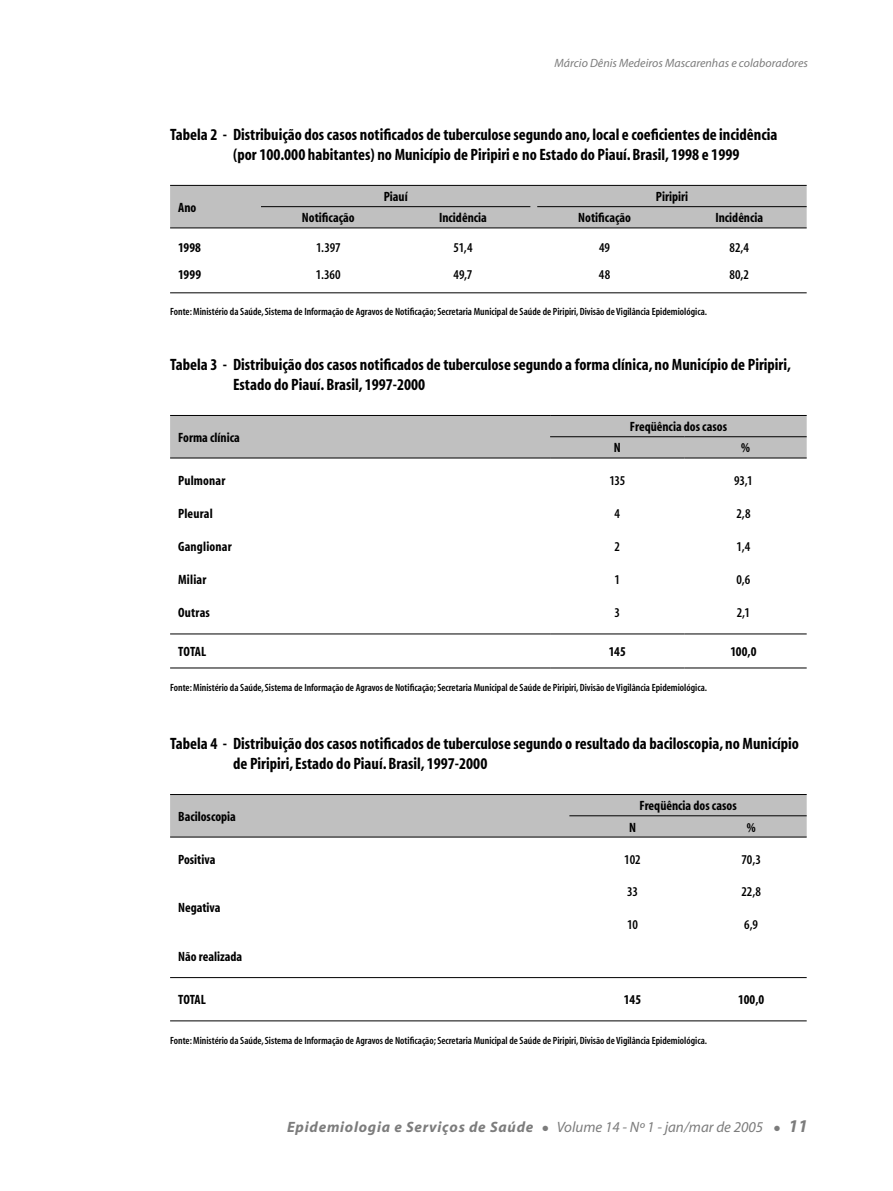
<style>
.page{position:relative;width:893px;height:1191px;background:#fff}
.page>*{position:absolute;margin:0;border:0;box-sizing:border-box;transform-origin:0 0}
.t1{font:italic 700 18px "Myriad";color:#7c7c7c}
.TITULO_TABELA{font:700 condensed 16.5px/19.5px "Myriad";color:#000}
.t2{font:italic 700 15px "Myriad";letter-spacing:.05em;color:#7c7c7c}
.t3{font:italic 15px "Myriad";color:#7c7c7c}
.TABELA_CABEÇALHO{font:700 condensed 13.5px "Myriad";color:#000}
.TEXTO_TABELAS{font:600 condensed 13.5px "Myriad";color:#000}
.TEXTO_TABELAS-2{font:700 condensed 13.5px "Myriad";letter-spacing:.01em;color:#000}
.TIT_CORRENTE_PAG_IMPAR{font:italic 12px "Myriad";color:#7c7c7c}
.REFERENCIA{font:600 condensed 10.5px "Myriad";color:#000}
</style>
<div class="page">
<svg style="left:170px;top:185px;width:637px;height:43px;background:#b6b6b6"></svg>
<hr style="left:537px;top:227px;width:135px;height:1px;background:#000">
<hr style="left:672px;top:227px;width:135px;height:1px;background:#000">
<hr style="left:170px;top:292px;width:91px;height:1px;background:#000">
<hr style="left:261px;top:292px;width:135px;height:1px;background:#000">
<hr style="left:396px;top:292px;width:134px;height:1px;background:#000">
<hr style="left:537px;top:292px;width:135px;height:1px;background:#000">
<hr style="left:672px;top:292px;width:135px;height:1px;background:#000">
<div style="left:170px;top:416px;width:637px;height:41px;background:#c0c0c0"></div>
<hr style="left:170px;top:415px;width:380px;height:1px;background:#000">
<hr style="left:550px;top:415px;width:134px;height:1px;background:#000">
<hr style="left:684px;top:415px;width:123px;height:1px;background:#000">
<hr style="left:550px;top:436px;width:134px;height:1px;background:#000">
<hr style="left:684px;top:436px;width:123px;height:1px;background:#000">
<hr style="left:170px;top:457px;width:380px;height:1px;background:#000">
<hr style="left:170px;top:633px;width:380px;height:1px;background:#000">
<hr style="left:170px;top:667px;width:380px;height:1px;background:#000">
<hr style="left:550px;top:457px;width:134px;height:1px;background:#000">
<hr style="left:550px;top:633px;width:134px;height:1px;background:#000">
<hr style="left:550px;top:667px;width:134px;height:1px;background:#000">
<hr style="left:684px;top:457px;width:123px;height:1px;background:#000">
<hr style="left:684px;top:633px;width:123px;height:1px;background:#000">
<hr style="left:684px;top:667px;width:123px;height:1px;background:#000">
<div style="left:170px;top:795px;width:637px;height:41px;background:#c0c0c0"></div>
<hr style="left:170px;top:794px;width:399px;height:1px;background:#000">
<hr style="left:569px;top:794px;width:127px;height:1px;background:#000">
<hr style="left:696px;top:794px;width:111px;height:1px;background:#000">
<hr style="left:569px;top:815px;width:127px;height:1px;background:#000">
<hr style="left:696px;top:815px;width:111px;height:1px;background:#000">
<hr style="left:170px;top:836px;width:399px;height:1px;background:#000">
<hr style="left:569px;top:836px;width:127px;height:1px;background:#000">
<hr style="left:696px;top:836px;width:111px;height:1px;background:#000">
<hr style="left:170px;top:977px;width:399px;height:1px;background:#000">
<hr style="left:569px;top:977px;width:127px;height:1px;background:#000">
<hr style="left:696px;top:977px;width:111px;height:1px;background:#000">
<hr style="left:170px;top:1020px;width:399px;height:1px;background:#000">
<hr style="left:569px;top:1020px;width:127px;height:1px;background:#000">
<hr style="left:696px;top:1020px;width:111px;height:1px;background:#000">
<p class="TIT_CORRENTE_PAG_IMPAR" style="left:554px;top:57px;width:255px">Márcio Dênis Medeiros Mascarenhas e colaboradores</p>
<p class="TITULO_TABELA" style="left:170px;top:125px;width:609px">Tabela 2 - Distribuição dos casos notificados de tuberculose segundo ano, local e coeficientes de incidência</p>
<p class="TITULO_TABELA" style="left:233px;top:145px;width:508px">(por 100.000 habitantes) no Município de Piripiri e no Estado do Piauí. Brasil, 1998 e 1999</p>
<p class="TABELA_CABEÇALHO" style="left:178px;top:200px;width:20px">Ano</p>
<p class="TABELA_CABEÇALHO" style="left:384px;top:190px;width:25px">Piauí</p>
<p class="TABELA_CABEÇALHO" style="left:656px;top:190px;width:34px">Piripiri</p>
<p class="TABELA_CABEÇALHO" style="left:302px;top:211px;width:54px">Notificação</p>
<p class="TABELA_CABEÇALHO" style="left:439px;top:211px;width:49px">Incidência</p>
<p class="TABELA_CABEÇALHO" style="left:578px;top:211px;width:54px">Notificação</p>
<p class="TABELA_CABEÇALHO" style="left:715px;top:211px;width:49px">Incidência</p>
<p class="TEXTO_TABELAS-2" style="left:178px;top:241px;width:24px">1998</p>
<p class="TEXTO_TABELAS-2" style="left:178px;top:268px;width:24px">1999</p>
<p class="TEXTO_TABELAS" style="left:316px;top:241px;width:26px">1.397</p>
<p class="TEXTO_TABELAS" style="left:316px;top:268px;width:26px">1.360</p>
<p class="TEXTO_TABELAS" style="left:453px;top:241px;width:21px">51,4</p>
<p class="TEXTO_TABELAS" style="left:454px;top:268px;width:20px">49,7</p>
<p class="TEXTO_TABELAS" style="left:599px;top:241px;width:12px">49</p>
<p class="TEXTO_TABELAS" style="left:599px;top:268px;width:13px">48</p>
<p class="TEXTO_TABELAS" style="left:729px;top:241px;width:21px">82,4</p>
<p class="TEXTO_TABELAS" style="left:729px;top:268px;width:21px">80,2</p>
<p class="REFERENCIA" style="left:170px;top:307px;width:538px">Fonte: Ministério da Saúde, Sistema de Informação de Agravos de Notificação; Secretaria Municipal de Saúde de Piripiri, Divisão de Vigilância Epidemiológica.</p>
<p class="TITULO_TABELA" style="left:233px;top:355px;width:559px;text-indent:-63px">Tabela 3 - Distribuição dos casos notificados de tuberculose segundo a forma clínica, no Município de Piripiri,<br>Estado do Piauí. Brasil, 1997-2000</p>
<p class="TABELA_CABEÇALHO" style="left:178px;top:430px;width:63px">Forma clínica</p>
<p class="TEXTO_TABELAS-2" style="left:178px;top:474px;width:49px">Pulmonar</p>
<p class="TEXTO_TABELAS-2" style="left:178px;top:507px;width:36px">Pleural</p>
<p class="TEXTO_TABELAS-2" style="left:178px;top:540px;width:55px">Ganglionar</p>
<p class="TEXTO_TABELAS-2" style="left:178px;top:573px;width:30px">Miliar</p>
<p class="TEXTO_TABELAS-2" style="left:178px;top:606px;width:33px">Outras</p>
<p class="TABELA_CABEÇALHO" style="left:630px;top:420px;width:99px">Freqüência dos casos</p>
<p class="TABELA_CABEÇALHO" style="left:614px;top:441px;width:8px">N</p>
<p class="TABELA_CABEÇALHO" style="left:741px;top:441px;width:10px">%</p>
<p class="TEXTO_TABELAS" style="left:609px;top:474px;width:17px">135</p>
<p class="TEXTO_TABELAS" style="left:615px;top:507px;width:7px">4</p>
<p class="TEXTO_TABELAS" style="left:615px;top:540px;width:7px">2</p>
<p class="TEXTO_TABELAS" style="left:615px;top:573px;width:7px">1</p>
<p class="TEXTO_TABELAS" style="left:615px;top:606px;width:7px">3</p>
<p class="TEXTO_TABELAS" style="left:734px;top:474px;width:20px">93,1</p>
<p class="TEXTO_TABELAS" style="left:736px;top:507px;width:16px">2,8</p>
<p class="TEXTO_TABELAS" style="left:737px;top:540px;width:15px">1,4</p>
<p class="TEXTO_TABELAS" style="left:736px;top:573px;width:15px">0,6</p>
<p class="TEXTO_TABELAS" style="left:737px;top:606px;width:15px">2,1</p>
<p class="TEXTO_TABELAS-2" style="left:178px;top:645px;width:30px">TOTAL</p>
<p class="TEXTO_TABELAS-2" style="left:609px;top:645px;width:18px">145</p>
<p class="TEXTO_TABELAS-2" style="left:730px;top:645px;width:27px">100,0</p>
<p class="REFERENCIA" style="left:170px;top:682px;width:538px">Fonte: Ministério da Saúde, Sistema de Informação de Agravos de Notificação; Secretaria Municipal de Saúde de Piripiri, Divisão de Vigilância Epidemiológica.</p>
<p class="TITULO_TABELA" style="left:233px;top:734px;width:567px;text-indent:-63px">Tabela 4 - Distribuição dos casos notificados de tuberculose segundo o resultado da baciloscopia, no Município de Piripiri, Estado do Piauí. Brasil, 1997-2000</p>
<p class="TABELA_CABEÇALHO" style="left:178px;top:809px;width:59px">Baciloscopia</p>
<p class="TABELA_CABEÇALHO" style="left:639px;top:799px;width:99px">Freqüência dos casos</p>
<p class="TABELA_CABEÇALHO" style="left:629px;top:820px;width:8px">N</p>
<p class="TABELA_CABEÇALHO" style="left:747px;top:820px;width:10px">%</p>
<p class="TABELA_CABEÇALHO" style="left:178px;top:852px;width:39px">Positiva</p>
<p class="TABELA_CABEÇALHO" style="left:178px;top:901px;width:44px">Negativa</p>
<p class="TABELA_CABEÇALHO" style="left:178px;top:949px;width:66px">Não realizada</p>
<p class="TEXTO_TABELAS" style="left:624px;top:852px;width:18px">102</p>
<p class="TEXTO_TABELAS" style="left:627px;top:885px;width:13px">33</p>
<p class="TEXTO_TABELAS" style="left:627px;top:917px;width:13px">10</p>
<p class="TEXTO_TABELAS" style="left:741px;top:852px;width:21px">70,3</p>
<p class="TEXTO_TABELAS" style="left:741px;top:885px;width:21px">22,8</p>
<p class="TEXTO_TABELAS" style="left:744px;top:917px;width:15px">6,9</p>
<p class="TABELA_CABEÇALHO" style="left:178px;top:993px;width:29px">TOTAL</p>
<p class="TABELA_CABEÇALHO" style="left:624px;top:993px;width:19px">145</p>
<p class="TABELA_CABEÇALHO" style="left:738px;top:993px;width:28px">100,0</p>
<p class="REFERENCIA" style="left:170px;top:1034px;width:538px">Fonte: Ministério da Saúde, Sistema de Informação de Agravos de Notificação; Secretaria Municipal de Saúde de Piripiri, Divisão de Vigilância Epidemiológica.</p>
<p class="t2" style="left:287px;top:1119px;width:248px">Epidemiologia e Serviços de Saúde</p>
<p class="t3" style="left:557px;top:1119px;width:208px">Volume 14 - Nº 1 - jan/mar de 2005</p>
<p class="t1" style="left:788px;top:1116px;width:21px">11</p>
</div>
